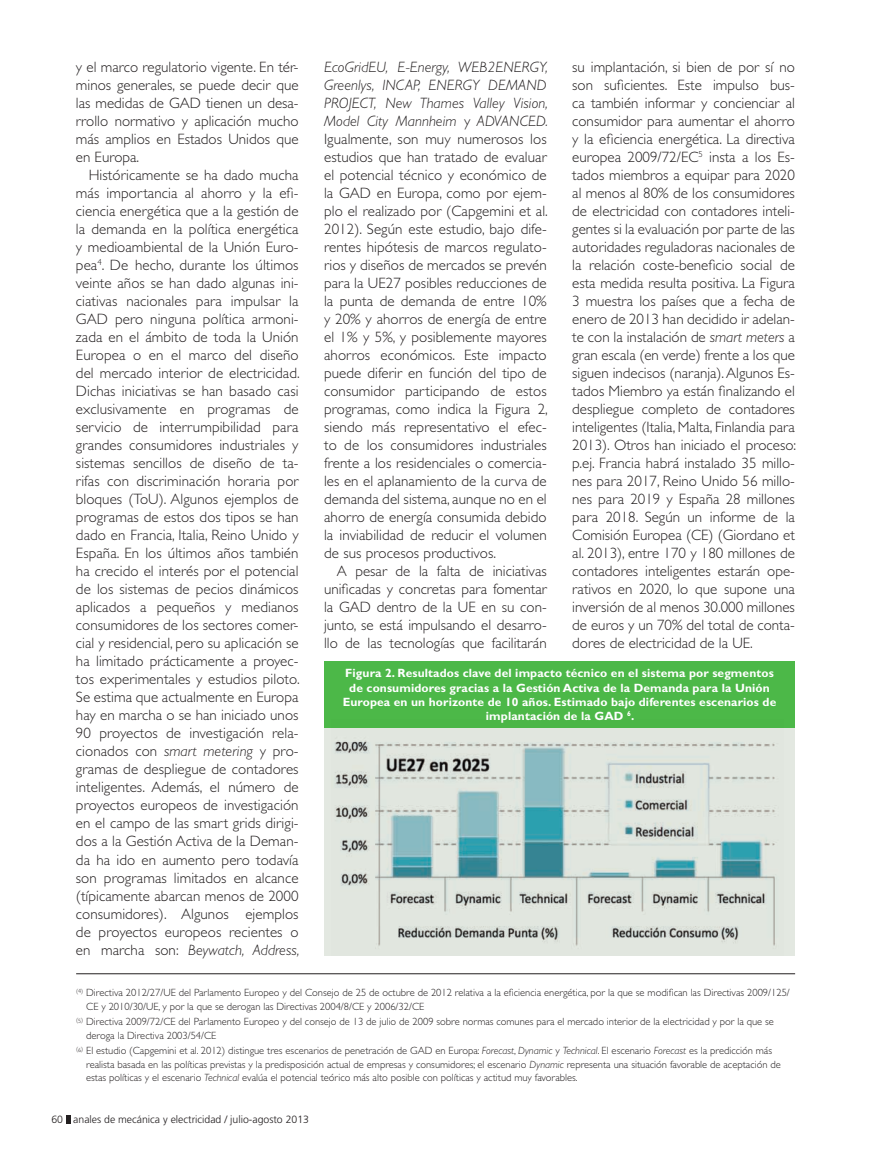
<style>
.page{position:relative;width:873px;height:1149px;background:#fff}
.page>*{position:absolute;margin:0;border:0;box-sizing:border-box;transform-origin:0 0}
.t1{font:300 15px/18px "Gill Sans Std";color:#231f20;text-align:justify}
.t2{font:700 12px/14.4px "Gill Sans Std";letter-spacing:.01em;color:#fff;text-align:center}
.t3{font:300 10.5px/13.5px "Gill Sans Std";color:#231f20}
.t4{font:300 10.5px "Frutiger LT Std";color:#231f20}
.s1{font-style:italic}
</style>
<div class="page">
<svg style="left:66px;top:1115px;width:4px;height:8px"></svg>
<hr style="left:76px;top:973px;width:719px;height:1px;background:#231f20">
<div style="left:324px;top:661px;width:470px;height:67px;background:#4cb848"></div>
<div style="left:324px;top:728px;width:470px;height:227px;background:#e3e8e1"></div>
<img style="left:335px;top:740px;width:440px;height:209px">
<p class="t1" style="left:76px;top:58px;width:224px">y el marco regulatorio vigente. En tér&shy;minos generales, se puede decir que las medidas de GAD tienen un desa&shy;rrollo normativo y aplicación mucho más amplios en Estados Unidos que en Europa.</p>
<p class="t1" style="left:76px;top:166px;width:225px;text-indent:13px">Históricamente se ha dado mucha más importancia al ahorro y la efi&shy;ciencia energética que a la gestión de la demanda en la política energética y medioambiental de la Unión Euro&shy;pea<sup>4</sup>. De hecho, durante los últimos veinte años se han dado algunas ini&shy;ciativas nacionales para impulsar la GAD pero ninguna política armoni&shy;zada en el ámbito de toda la Unión Europea o en el marco del diseño del mercado interior de electricidad.<br>Dichas iniciativas se han basado casi exclusivamente en programas de servicio de interrumpibilidad para grandes consumidores industriales y sistemas sencillos de diseño de ta&shy;rifas con discriminación horaria por bloques (ToU). Algunos ejemplos de programas de estos dos tipos se han dado en Francia, Italia, Reino Unido y España. En los últimos años también ha crecido el interés por el potencial de los sistemas de pecios dinámicos aplicados a pequeños y medianos consumidores de los sectores comer&shy;cial y residencial, pero su aplicación se ha limitado prácticamente a proyec&shy;tos experimentales y estudios piloto.<br>Se estima que actualmente en Europa hay en marcha o se han iniciado unos 90 proyectos de investigación rela&shy;cionados con <span class="s1">smart metering</span> y pro&shy;gramas de despliegue de contadores inteligentes. Además, el número de proyectos europeos de investigación en el campo de las smart grids dirigi&shy;dos a la Gestión Activa de la Deman&shy;da ha ido en aumento pero todavía son programas limitados en alcance (típicamente abarcan menos de 2000 consumidores). Algunos ejemplos de proyectos europeos recientes o en marcha son: <span class="s1">Beywatch, Address,</span></p>
<p class="t1" style="left:324px;top:58px;width:225px"><span class="s1">EcoGridEU, E-Energy, WEB2ENERGY, Greenlys, INCAP, ENERGY DEMAND PROJECT, New Thames Valley Vision, Model City Mannheim</span> y <span class="s1">ADVANCED.<br></span>Igualmente, son muy numerosos los estudios que han tratado de evaluar el potencial técnico y económico de la GAD en Europa, como por ejem&shy;plo el realizado por (Capgemini et al.<br>2012). Según este estudio, bajo dife&shy;rentes hipótesis de marcos regulato&shy;rios y diseños de mercados se prevén para la UE27 posibles reducciones de la punta de demanda de entre 10% y 20% y ahorros de energía de entre el 1% y 5%, y posiblemente mayores ahorros económicos. Este impacto puede diferir en función del tipo de consumidor participando de estos programas, como indica la Figura 2, siendo más representativo el efec&shy;to de los consumidores industriales frente a los residenciales o comercia&shy;les en el aplanamiento de la curva de demanda del sistema, aunque no en el ahorro de energía consumida debido la inviabilidad de reducir el volumen de sus procesos productivos.</p>
<p class="t1" style="left:324px;top:562px;width:224px;text-indent:13px">A pesar de la falta de iniciativas unificadas y concretas para fomentar la GAD dentro de la UE en su con&shy;junto, se está impulsando el desarro&shy;llo de las tecnologías que facilitarán</p>
<p class="t1" style="left:572px;top:58px;width:225px">su implantación, si bien de por sí no son suficientes. Este impulso bus&shy;ca también informar y concienciar al consumidor para aumentar el ahorro y la eficiencia energética. La directiva europea 2009/72/EC<sup>5</sup> insta a los Es&shy;tados miembros a equipar para 2020 al menos al 80% de los consumidores de electricidad con contadores inteli&shy;gentes si la evaluación por parte de las autoridades reguladoras nacionales de la relación coste-beneficio social de esta medida resulta positiva. La Figura 3 muestra los países que a fecha de enero de 2013 han decidido ir adelan&shy;te con la instalación de <span class="s1">smart meters</span> a gran escala (en verde) frente a los que siguen indecisos (naranja). Algunos Es&shy;tados Miembro ya están finalizando el despliegue completo de contadores inteligentes (Italia, Malta, Finlandia para 2013). Otros han iniciado el proceso: p.ej. Francia habrá instalado 35 millo&shy;nes para 2017, Reino Unido 56 millo&shy;nes para 2019 y España 28 millones para 2018. Según un informe de la Comisión Europea (CE) (Giordano et al. 2013), entre 170 y 180 millones de contadores inteligentes estarán ope&shy;rativos en 2020, lo que supone una inversión de al menos 30.000 millones de euros y un 70% del total de conta&shy;dores de electricidad de la UE.</p>
<p class="t2" style="left:343px;top:666px;width:435px">Figura 2. Resultados clave del impacto técnico en el sistema por segmentos de consumidores gracias a la Gestión Activa de la Demanda para la Unión Europea en un horizonte de 10 años. Estimado bajo diferentes escenarios de implantación de la GAD <sup>6</sup>.</p>
<p class="t3" style="left:86px;top:986px;width:705px;text-indent:-10px"><sup>(4)</sup> Directiva 2012/27/UE del Parlamento Europeo y del Consejo de 25 de octubre de 2012 relativa a la eficiencia energética, por la que se modifican las Directivas 2009/125/<br>CE y 2010/30/UE, y por la que se derogan las Directivas 2004/8/CE y 2006/32/CE</p>
<p class="t3" style="left:86px;top:1015px;width:689px;text-indent:-10px"><sup>(5)</sup> Directiva 2009/72/CE del Parlamento Europeo y del consejo de 13 de julio de 2009 sobre normas comunes para el mercado interior de la electricidad y por la que se deroga la Directiva 2003/54/CE</p>
<p class="t3" style="left:86px;top:1044px;width:696px;text-indent:-10px"><sup>(6)</sup> El estudio (Capgemini et al. 2012) distingue tres escenarios de penetración de GAD en Europa: <span class="s1">Forecast</span>, <span class="s1">Dynamic</span> y <span class="s1">Technical</span>. El escenario <span class="s1">Forecast</span> es la predicción más realista basada en las políticas previstas y la predisposición actual de empresas y consumidores; el escenario <span class="s1">Dynamic</span> representa una situación favorable de aceptación de estas políticas y el escenario <span class="s1">Technical</span> evalúa el potencial teórico más alto posible con políticas y actitud muy favorables.</p>
<p class="t4" style="left:51px;top:1113px;width:259px">60 anales de mecánica y electricidad / julio-agosto 2013</p>
</div>
